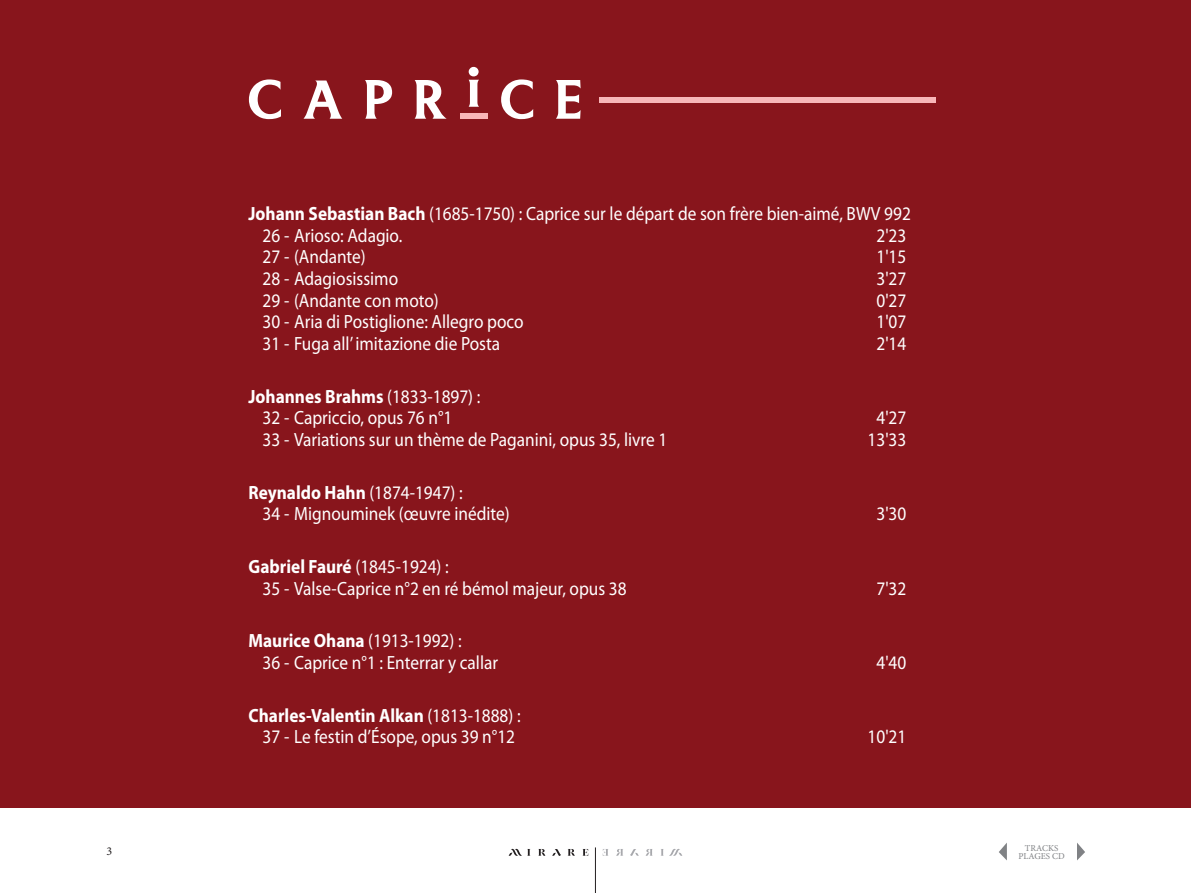
<style>
.page{position:relative;width:1191px;height:893px;background:#fff}
.page>*{position:absolute;margin:0;border:0;box-sizing:border-box;transform-origin:0 0}
.t1{font:700 57.6px "LT Museum";letter-spacing:.355em;color:#fff}
.t2{font:19.2px/21.6px "Myriad Pro";color:#fff;scale:.9 1}
.t3{font:12px "Minion Pro";color:#231f20}
.t4{font:9px/7.5px "Minion Pro";color:#808285;text-align:center}
.s1{font-weight:700}
</style>
<div class="page">
<svg style="left:999px;top:843px;width:8px;height:17px"></svg>
<svg style="left:1077px;top:843px;width:8px;height:17px"></svg>
<hr style="left:595px;top:847px;width:1px;height:46px;background:#231f20">
<svg style="left:508px;top:849px;width:22px;height:7px"></svg>
<svg style="left:538px;top:849px;width:7px;height:7px"></svg>
<svg style="left:568px;top:849px;width:7px;height:7px"></svg>
<svg style="left:582px;top:849px;width:6px;height:7px"></svg>
<svg style="left:552px;top:849px;width:9px;height:7px"></svg>
<svg style="left:661px;top:849px;width:21px;height:7px"></svg>
<svg style="left:645px;top:849px;width:7px;height:7px"></svg>
<svg style="left:616px;top:849px;width:7px;height:7px"></svg>
<svg style="left:603px;top:849px;width:5px;height:7px"></svg>
<svg style="left:630px;top:849px;width:9px;height:7px"></svg>
<div style="left:0;top:0;width:1191px;height:808px;background:#88151c"></div>
<div style="left:460px;top:113px;width:27px;height:6px;background:#f8b6b8"></div>
<div style="left:599px;top:97px;width:337px;height:6px;background:#f8b6b8"></div>
<h1 class="t1" style="left:248px;top:67px;width:335px">CAPRiCE</h1>
<p class="t2" style="left:263px;top:203px;width:722px;text-indent:-14px"><span class="s1">Johann Sebastian Bach</span> (1685-1750) : Caprice sur le départ de son frère bien-aimé, BWV 992<br>26 - Arioso: Adagio.</p>
<p class="t2" style="left:876px;top:225px;width:35px">2'23</p>
<p class="t2" style="left:263px;top:246px;width:116px">27 - (Andante)</p>
<p class="t2" style="left:876px;top:246px;width:35px">1'15</p>
<p class="t2" style="left:263px;top:268px;width:152px">28 - Adagiosissimo</p>
<p class="t2" style="left:876px;top:268px;width:35px">3'27</p>
<p class="t2" style="left:263px;top:290px;width:197px">29 - (Andante con moto)</p>
<p class="t2" style="left:876px;top:290px;width:35px">0'27</p>
<p class="t2" style="left:263px;top:311px;width:291px">30 - Aria di Postiglione: Allegro poco</p>
<p class="t2" style="left:876px;top:311px;width:35px">1'07</p>
<p class="t2" style="left:263px;top:333px;width:265px">31 - Fuga all’ imitazione die Posta</p>
<p class="t2" style="left:876px;top:333px;width:35px">2'14</p>
<p class="t2" style="left:263px;top:386px;width:243px;text-indent:-14px"><span class="s1">Johannes Brahms</span> (1833-1897) :<br>32 - Capriccio, opus 76 n°1</p>
<p class="t2" style="left:876px;top:407px;width:35px">4'27</p>
<p class="t2" style="left:263px;top:429px;width:451px">33 - Variations sur un thème de Paganini, opus 35, livre 1</p>
<p class="t2" style="left:867px;top:429px;width:45px">13'33</p>
<p class="t2" style="left:263px;top:482px;width:276px;text-indent:-14px"><span class="s1">Reynaldo Hahn</span> (1874-1947) :<br>34 - Mignouminek (œuvre inédite)</p>
<p class="t2" style="left:876px;top:503px;width:35px">3'30</p>
<p class="t2" style="left:263px;top:556px;width:406px;text-indent:-14px"><span class="s1">Gabriel Fauré</span> (1845-1924) :<br>35 - Valse-Caprice n°2 en ré bémol majeur, opus 38</p>
<p class="t2" style="left:263px;top:630px;width:263px;text-indent:-14px"><span class="s1">Maurice Ohana</span> (1913-1992) :<br>36 - Caprice n°1 : Enterrar y callar</p>
<p class="t2" style="left:248px;top:705px;width:304px;text-align:center"><span class="s1">Charles-Valentin Alkan</span> (1813-1888) :<br>37 - Le festin d’Ésope, opus 39 n°12</p>
<p class="t2" style="left:876px;top:578px;width:35px">7'32</p>
<p class="t2" style="left:876px;top:652px;width:35px">4'40</p>
<p class="t2" style="left:867px;top:726px;width:45px">10'21</p>
<p class="t3" style="left:106px;top:843px;width:7px">3</p>
<p class="t4" style="left:1018px;top:844px;width:48px">TRACKS<br>PLAGES CD</p>
</div>
